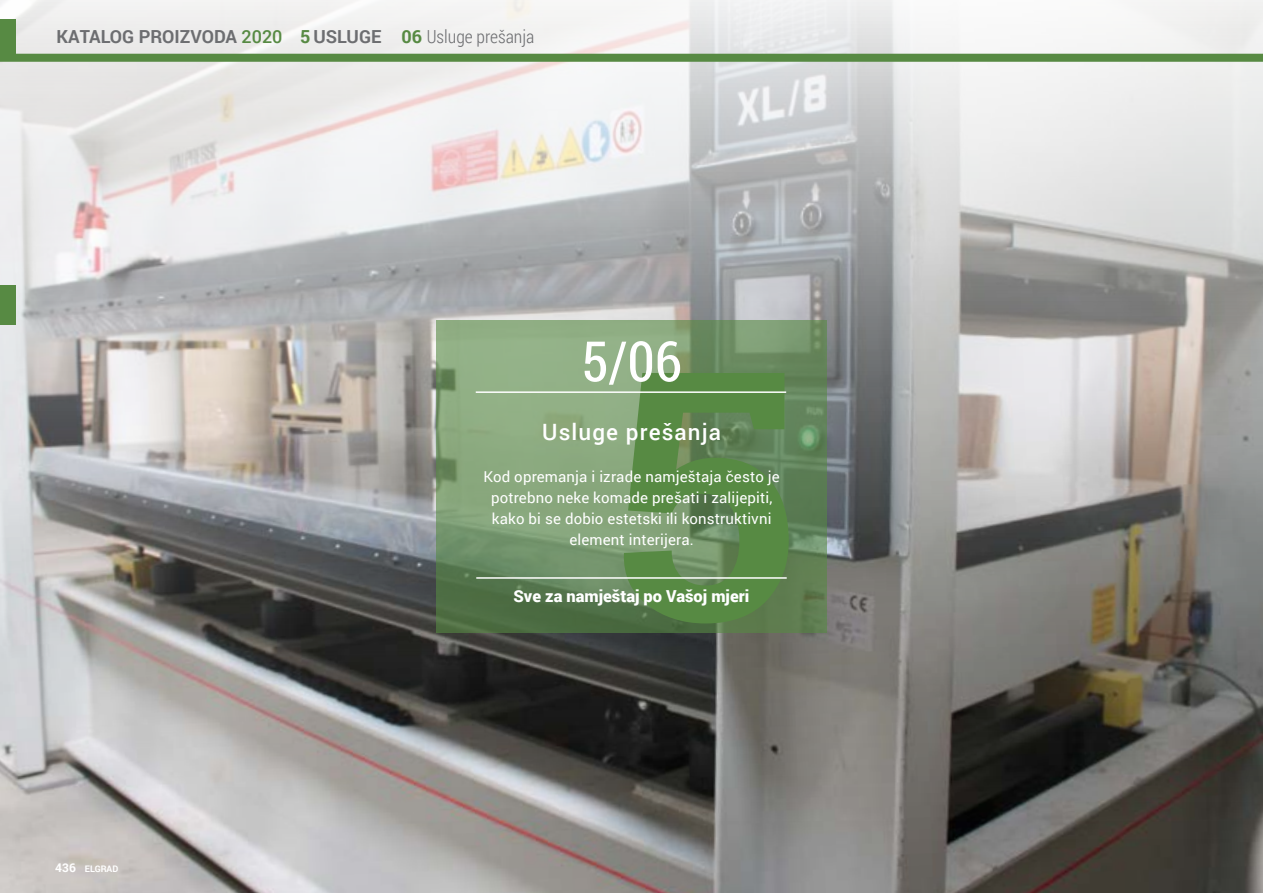
<style>
.page{position:relative;width:1263px;height:893px;background:#fff}
.page>*{position:absolute;margin:0;border:0;box-sizing:border-box;transform-origin:0 0}
.t1{font:55.8px "Roboto Condensed";color:#fff}
.t2{font:500 22.5px "Roboto";letter-spacing:.05em;color:#fff}
.t3{font:700 18px "Roboto";color:#6d6e71}
.t4{font:300 18px "Roboto Condensed";color:#6d6e71}
.t5{font:900 16.5px "Roboto";color:#fff}
.t6{font:15px/21px "Roboto";letter-spacing:.01em;color:#fff;text-align:center}
.t7{font:700 9px "Roboto";color:#fff}
.s1{font-weight:500;color:#578a43}
.s2{color:#578a43}
.s3{font-family:"Roboto";font-weight:700;color:#578a43}
.s4{font-size:12px}
</style>
<div class="page">
<img style="left:0;top:0;width:1263px;height:893px">
<svg style="left:1262px;top:591px;width:1px;height:220px"></svg>
<svg style="left:436px;top:321px;width:391px;height:312px;background:#79986e"></svg>
<svg style="left:623px;top:373px;width:166px;height:250px;background:#608a50"></svg>
<hr style="left:476px;top:391px;width:310px;height:2px;background:#fff">
<hr style="left:476px;top:577px;width:311px;height:2px;background:#fff">
<div style="left:0;top:20px;width:16px;height:41px;background:#578a43"></div>
<div style="left:0;top:54px;width:1263px;height:8px;background:#578a43"></div>
<div style="left:0;top:285px;width:16px;height:40px;background:#578a43"></div>
<p class="t3" style="left:57px;top:24px;width:326px">KATALOG PROIZVODA <span class="s1">2020</span> <span class="s2">5</span> USLUGE</p>
<p class="t4" style="left:402px;top:24px;width:134px"><span class="s3">06</span> Usluge prešanja</p>
<p class="t7" style="left:55px;top:862px;width:65px"><span class="s4">436</span> ELGRAD</p>
<h1 class="t1" style="left:581px;top:323px;width:102px">5/06</h1>
<h2 class="t2" style="left:542px;top:416px;width:180px">Usluge prešanja</h2>
<p class="t6" style="left:483px;top:465px;width:298px">Kod opremanja i izrade namještaja često je potrebno neke komade prešati i zalijepiti, kako bi se dobio estetski ili konstruktivni element interijera.</p>
<p class="t5" style="left:514px;top:585px;width:237px">Sve za namještaj po Vašoj mjeri</p>
</div>
